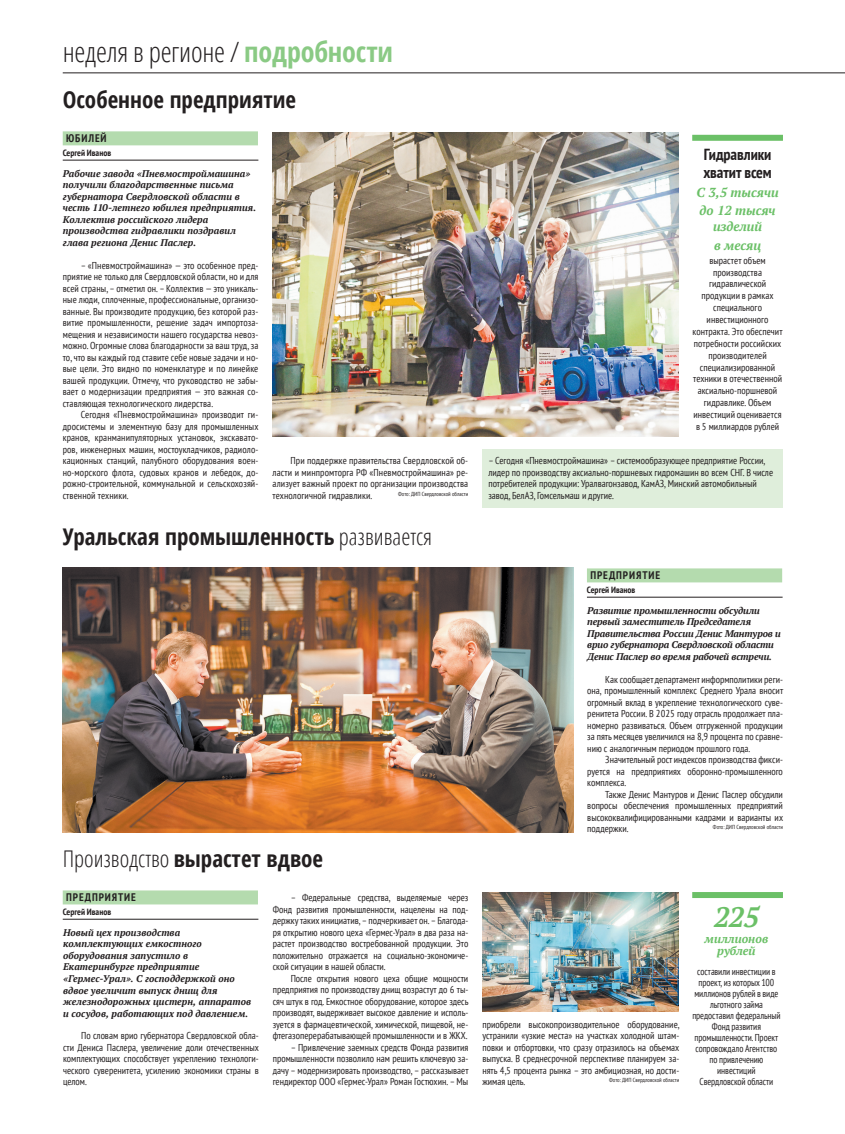
<style>
.page{position:relative;width:845px;height:1134px;background:#fff}
.page>*{position:absolute;margin:0;border:0;box-sizing:border-box;transform-origin:0 0}
.t1{font:300 condensed 28px "Open Sans";letter-spacing:-.01em;color:#231f20}
.t2{font:italic 700 28px "PT Serif";color:#6bc067}
.t3{font:700 condensed 23px "Open Sans";color:#231f20}
.t4{font:700 condensed 16px/17.9px "PT Sans";letter-spacing:-.005em;color:#231f20}
.t5{font:italic 700 13px/18.4px "PT Serif";color:#6bc067}
.t6{font:italic 700 12px/12px "PT Serif";color:#6bc067;text-align:center}
.t7{font:700 condensed 11px "PT Sans";letter-spacing:.085em;color:#231f20}
.t8{font:condensed 10px/11.5px "PT Sans";color:#231f20;text-align:justify}
.t9{font:condensed 10px/11px "PT Sans";color:#231f20;text-align:center;scale:.94 1}
.t10{font:italic 700 9.7px/11.5px "PT Serif";color:#231f20}
.t11{font:700 condensed 9px "PT Sans";color:#231f20}
.t12{font:condensed 5.8px "PT Sans";color:#231f20}
.s1{font-weight:700;color:#8aca84}
.s2{font-weight:300}
</style>
<div class="page">
<hr style="left:63px;top:72px;width:782px;height:1px;background:#231f20">
<div style="left:482px;top:449px;width:301px;height:58px;background:#dfeedb"></div>
<hr style="left:63px;top:160px;width:195px;height:1px;background:#231f20">
<hr style="left:587px;top:597px;width:195px;height:1px;background:#231f20">
<hr style="left:63px;top:919px;width:195px;height:1px;background:#231f20">
<div style="left:63px;top:131px;width:195px;height:14px;background:#b4dbae"></div>
<div style="left:587px;top:568px;width:195px;height:14px;background:#b4dbae"></div>
<div style="left:63px;top:890px;width:195px;height:14px;background:#b4dbae"></div>
<img style="left:272px;top:132px;width:406px;height:304px">
<img style="left:63px;top:568px;width:510px;height:264px">
<img style="left:482px;top:893px;width:196px;height:119px">
<div style="left:692px;top:135px;width:91px;height:6px;background:#6bc067"></div>
<div style="left:692px;top:892px;width:91px;height:6px;background:#6bc067"></div>
<h1 class="t1" style="left:63px;top:33px;width:332px">неделя в регионе / <span class="s1">подробности</span></h1>
<h2 class="t3" style="left:63px;top:83px;width:235px">Особенное предприятие</h2>
<p class="t7" style="left:66px;top:131px;width:42px">ЮБИЛЕЙ</p>
<p class="t11" style="left:63px;top:147px;width:50px">Сергей Иванов</p>
<p class="t10" style="left:63px;top:168px;width:195px">Рабочие завода «Пневмостроймашина» получили благодарственные письма губернатора Свердловской области в честь 110-летнего юбилея предприятия.<br>Коллектив российского лидера производства гидравлики поздравил глава региона Денис Паслер.</p>
<p class="t8" style="left:63px;top:259px;width:197px;text-indent:18px">– «Пневмостроймашина» — это особенное пред&shy;приятие не только для Свердловской области, но и для всей страны, – отметил он. – Коллектив — это уникаль&shy;ные люди, сплоченные, профессиональные, организо&shy;ванные. Вы производите продукцию, без которой раз&shy;витие промышленности, решение задач импортоза&shy;мещения и независимости нашего государства невоз&shy;можно. Огромные слова благодарности за ваш труд, за то, что вы каждый год ставите себе новые задачи и но&shy;вые цели. Это видно по номенклатуре и по линейке вашей продукции. Отмечу, что руководство не забы&shy;вает о модернизации предприятия — это важная со&shy;ставляющая технологического лидерства.</p>
<p class="t8" style="left:63px;top:409px;width:197px;text-indent:18px">Сегодня «Пневмостроймашина» производит ги&shy;дросистемы и элементную базу для промышленных кранов, кранманипуляторных установок, экскавато&shy;ров, инженерных машин, мостоукладчиков, радиоло&shy;кационных станций, палубного оборудования воен&shy;но-морского флота, судовых кранов и лебедок, до&shy;рожно-строительной, коммунальной и сельскохозяй&shy;ственной техники.</p>
<p class="t8" style="left:272px;top:455px;width:197px;text-indent:18px">При поддержке правительства Свердловской об&shy;ласти и минпромторга РФ «Пневмостроймашина» ре&shy;ализует важный проект по организации производства технологичной гидравлики.</p>
<p class="t12" style="left:398px;top:490px;width:71px">Фото: ДИП Свердловской области</p>
<h2 class="t3" style="left:63px;top:520px;width:371px">Уральская промышленность <span class="s2">развивается</span></h2>
<h2 class="t3" style="left:63px;top:842px;width:262px"><span class="s2">Производство</span> вырастет вдвое</h2>
<p class="t7" style="left:66px;top:890px;width:71px">ПРЕДПРИЯТИЕ</p>
<p class="t11" style="left:63px;top:906px;width:50px">Сергей Иванов</p>
<p class="t10" style="left:63px;top:927px;width:189px">Новый цех производства комплектующих емкостного оборудования запустило в<br>Екатеринбурге предприятие «Гермес-Урал». С господдержкой оно вдвое увеличит выпуск днищ для железнодорожных цистерн, аппаратов и сосудов, работающих под давлением.</p>
<p class="t8" style="left:63px;top:1030px;width:197px;text-indent:18px">По словам врио губернатора Свердловской обла&shy;сти Дениса Паслера, увеличение доли отечественных комплектующих способствует укреплению технологи&shy;ческого суверенитета, усилению экономики страны в целом.</p>
<p class="t8" style="left:273px;top:892px;width:197px;text-indent:18px">– Федеральные средства, выделяемые через Фонд развития промышленности, нацелены на под&shy;держку таких инициатив, – подчеркивает он. – Благода&shy;ря открытию нового цеха «Гермес-Урал» в два раза на&shy;растет производство востребованной продукции. Это положительно отражается на социально-экономиче&shy;ской ситуации в нашей области.</p>
<p class="t8" style="left:273px;top:972px;width:197px;text-indent:18px">После открытия нового цеха общие мощности предприятия по производству днищ возрастут до 6 ты&shy;сяч штук в год. Емкостное оборудование, которое здесь производят, выдерживает высокое давление и исполь&shy;зуется в фармацевтической, химической, пищевой, не&shy;фтегазоперерабатывающей промышленности и в ЖКХ.</p>
<p class="t8" style="left:273px;top:1041px;width:197px;text-indent:18px">– Привлечение заемных средств Фонда развития промышленности позволило нам решить ключевую за&shy;дачу – модернизировать производство, – рассказывает гендиректор ООО «Гермес-Урал» Роман Гостюхин. – Мы</p>
<h3 class="t4" style="left:703px;top:146px;width:70px">Гидравлики хватит всем</h3>
<h3 class="t5" style="left:696px;top:183px;width:84px">С 3,5 тысячи до 12 тысяч</h3>
<h3 class="t5" style="left:713px;top:217px;width:51px">изделий в месяц</h3>
<p class="t8" style="left:692px;top:254px;width:91px;line-height:11.9px;text-align:center">вырастет объем производства гидравлической продукции в рамках специального инвестиционного контракта. Это обеспечит потребности российских производителей специализированной техники в отечественной аксиально-поршневой гидравлике. Объем инвестиций оценивается в 5 миллиардов рублей</p>
<p class="t8" style="left:488px;top:455px;width:286px;text-align:left">– Сегодня «Пневмостроймашина» – системообразующее предприятие России, лидер по производству аксиально-поршневых гидромашин во всем СНГ. В числе потребителей продукции: Уралвагонзавод, КамАЗ, Минский автомобильный завод, БелАЗ, Гомсельмаш и другие.</p>
<p class="t7" style="left:590px;top:568px;width:71px">ПРЕДПРИЯТИЕ</p>
<p class="t11" style="left:587px;top:584px;width:50px">Сергей Иванов</p>
<p class="t10" style="left:587px;top:605px;width:195px">Развитие промышленности обсудили первый заместитель Председателя Правительства России Денис Мантуров и врио губернатора Свердловской области Денис Паслер во время рабочей встречи.</p>
<p class="t8" style="left:587px;top:673px;width:197px;text-indent:18px">Как сообщает департамент информполитики реги&shy;она, промышленный комплекс Среднего Урала вносит огромный вклад в укрепление технологического суве&shy;ренитета России. В 2025 году отрасль продолжает пла&shy;номерно развиваться. Объем отгруженной продукции за пять месяцев увеличился на 8,9 процента по сравне&shy;нию с аналогичным периодом прошлого года.</p>
<p class="t8" style="left:587px;top:754px;width:197px;text-indent:18px">Значительный рост индексов производства фикси&shy;руется на предприятиях оборонно-промышленного комплекса.</p>
<p class="t8" style="left:587px;top:788px;width:197px;text-indent:18px">Также Денис Мантуров и Денис Паслер обсудили вопросы обеспечения промышленных предприятий высококвалифицированными кадрами и варианты их поддержки.</p>
<p class="t12" style="left:713px;top:823px;width:71px">Фото: ДИП Свердловской области</p>
<p class="t8" style="left:482px;top:1018px;width:198px">приобрели высокопроизводительное оборудование, устранили «узкие места» на участках холодной штам&shy;повки и отбортовки, что сразу отразилось на объемах выпуска. В среднесрочной перспективе планируем за&shy;нять 4,5 процента рынка – это амбициозная, но дости&shy;жимая цель.</p>
<p class="t12" style="left:609px;top:1076px;width:71px">Фото: ДИП Свердловской области</p>
<h1 class="t2" style="left:713px;top:899px;width:47px">225</h1>
<p class="t6" style="left:704px;top:933px;width:65px">миллионов рублей</p>
<p class="t9" style="left:692px;top:966px;width:95px">составили инвестиции в проект, из которых 100 миллионов рублей в виде льготного займа предоставил федеральный<br>Фонд развития промышленности. Проект сопровождало Агентство по привлечению инвестиций<br>Свердловской области</p>
</div>
